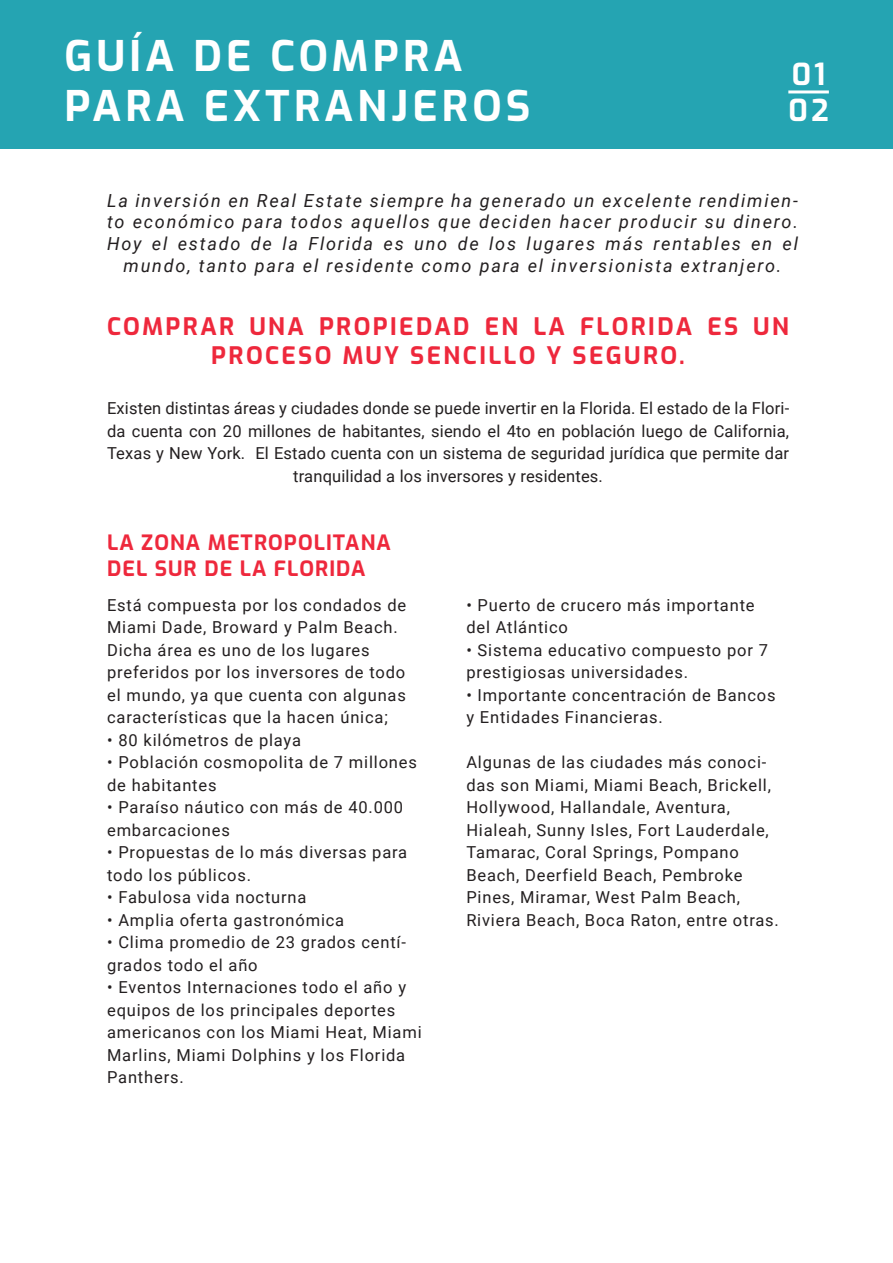
<style>
.page{position:relative;width:893px;height:1263px;background:#fff}
.page>*{position:absolute;margin:0;border:0;box-sizing:border-box;transform-origin:0 0}
.t1{font:700 42px/50.4px "Exo";letter-spacing:.1em;color:#fff}
.t2{font:700 30px/36px "Exo";color:#fff}
.t3{font:700 24px/28.8px "Exo";letter-spacing:.1em;color:#ee283c;text-align:center}
.t4{font:700 21px/25.2px "Exo";letter-spacing:.05em;color:#ee283c}
.t5{font:italic 18px/21.6px "Roboto";letter-spacing:.1em;color:#231f20;text-align:center}
.t6{font:16.5px/22.5px "Roboto";letter-spacing:.05em;color:#231f20}
.t7{font:16.5px/22.5px "Roboto";letter-spacing:.01em;color:#231f20;text-align:center}
</style>
<div class="page">
<div style="left:0;top:0;width:893px;height:149px;background:#25a4b2"></div>
<hr style="left:788px;top:90px;width:41px;height:3px;background:#fff">
<h1 class="t1" style="left:64px;top:28px;width:468px">GUÍA DE COMPRA<br>PARA EXTRANJEROS</h1>
<h2 class="t2" style="left:789px;top:54px;width:41px">01<br>02</h2>
<p class="t5" style="left:107px;top:189px;width:692px">La inversión en Real Estate siempre ha generado un excelente rendimien&shy;to económico para todos aquellos que deciden hacer producir su dinero.<br>Hoy el estado de la Florida es uno de los lugares más rentables en el mundo, tanto para el residente como para el inversionista extranjero.</p>
<h3 class="t3" style="left:107px;top:310px;width:683px">COMPRAR UNA PROPIEDAD EN LA FLORIDA ES UN<br>PROCESO MUY SENCILLO Y SEGURO.</h3>
<p class="t7" style="left:107px;top:397px;width:684px">Existen distintas áreas y ciudades donde se puede invertir en la Florida. El estado de la Flori&shy;da cuenta con 20 millones de habitantes, siendo el 4to en población luego de California, Texas y New York. El Estado cuenta con un sistema de seguridad jurídica que permite dar tranquilidad a los inversores y residentes.</p>
<p class="t4" style="left:107px;top:529px;width:285px">LA ZONA METROPOLITANA<br>DEL SUR DE LA FLORIDA</p>
<p class="t6" style="left:107px;top:593px;width:301px">Está compuesta por los condados de Miami Dade, Broward y Palm Beach.<br>Dicha área es uno de los lugares preferidos por los inversores de todo el mundo, ya que cuenta con algunas características que la hacen única;</p>
<p class="t6" style="left:107px;top:728px;width:195px">• 80 kilómetros de playa</p>
<p class="t6" style="left:107px;top:750px;width:311px">• Población cosmopolita de 7 millones de habitantes</p>
<p class="t6" style="left:107px;top:795px;width:298px">• Paraíso náutico con más de 40.000 embarcaciones</p>
<p class="t6" style="left:107px;top:840px;width:302px">• Propuestas de lo más diversas para todo los públicos.</p>
<p class="t6" style="left:107px;top:885px;width:201px">• Fabulosa vida nocturna</p>
<p class="t6" style="left:107px;top:908px;width:239px">• Amplia oferta gastronómica</p>
<p class="t6" style="left:107px;top:930px;width:300px">• Clima promedio de 23 grados centí&shy;grados todo el año</p>
<p class="t6" style="left:107px;top:975px;width:316px">• Eventos Internaciones todo el año y equipos de los principales deportes americanos con los Miami Heat, Miami<br>Marlins, Miami Dolphins y los Florida<br>Panthers.</p>
<p class="t6" style="left:466px;top:593px;width:290px">• Puerto de crucero más importante del Atlántico</p>
<p class="t6" style="left:466px;top:638px;width:303px">• Sistema educativo compuesto por 7 prestigiosas universidades.</p>
<p class="t6" style="left:466px;top:683px;width:311px">• Importante concentración de Bancos y Entidades Financieras.</p>
<p class="t6" style="left:466px;top:750px;width:314px">Algunas de las ciudades más conoci&shy;das son Miami, Miami Beach, Brickell, Hollywood, Hallandale, Aventura, Hialeah, Sunny Isles, Fort Lauderdale, Tamarac, Coral Springs, Pompano Beach, Deerfield Beach, Pembroke Pines, Miramar, West Palm Beach, Riviera Beach, Boca Raton, entre otras.</p>
</div>
